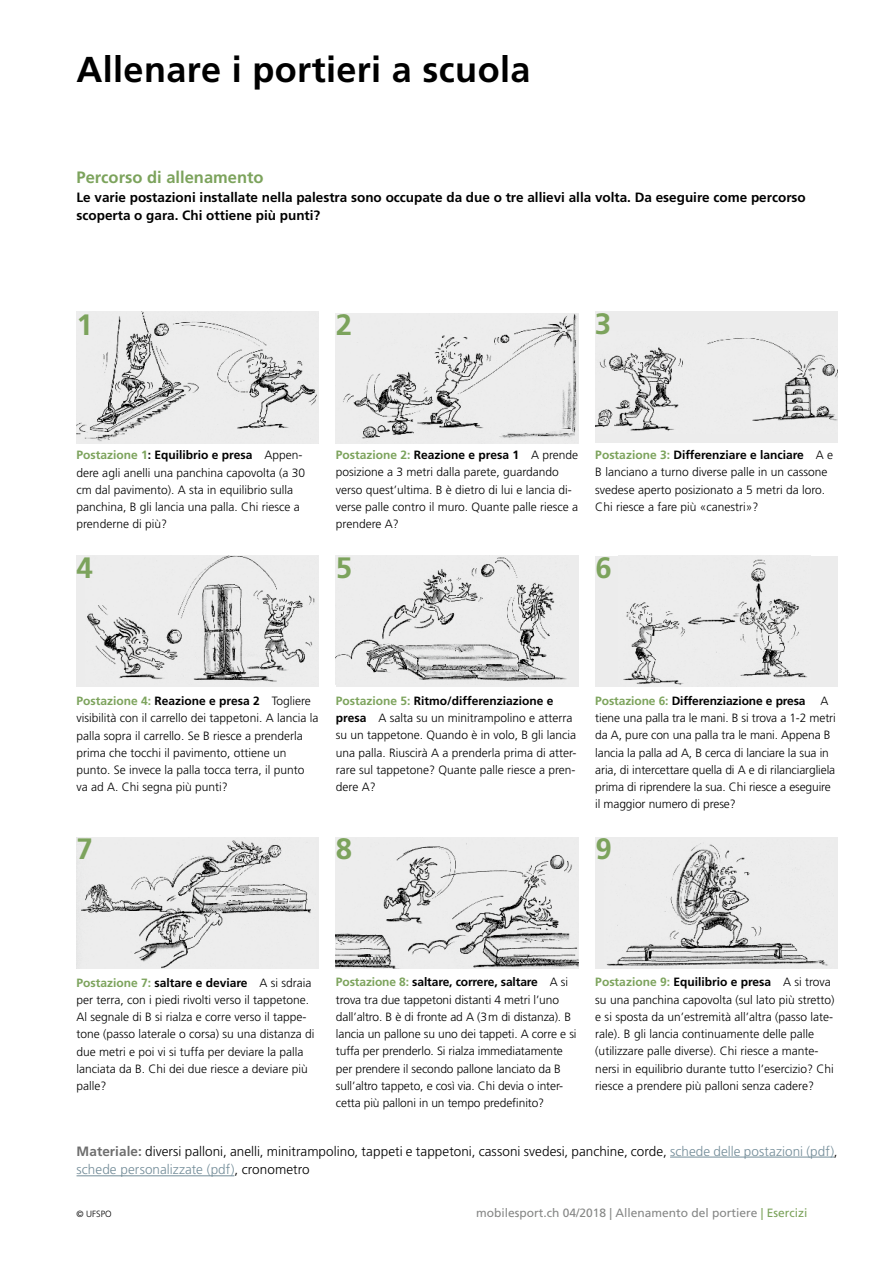
<style>
.page{position:relative;width:893px;height:1263px;background:#fff}
.page>*{position:absolute;margin:0;border:0;box-sizing:border-box;transform-origin:0 0}
.t1{font:700 36px "Frutiger LT";letter-spacing:.01em;color:#000}
.t2{font:700 29.55px "Frutiger LT";color:#7ca35c}
.t3{font:700 16.5px "Frutiger LT";color:#7ca35c}
.t4{font:300 13.5px/18.8px "Frutiger LT";letter-spacing:.005em;color:#000}
.t5{font:700 13.5px/18.1px "Frutiger LT";color:#000}
.t6{font:300 12px/17.2px "Frutiger LT";color:#000}
.t7{font:12px "Frutiger LT";color:#868786}
.t8{font:300 9px "Frutiger LT";color:#000}
.s1{font-weight:700;color:#7ca35c}
.s2{font-weight:700}
.s3{font-weight:700;color:#6e6e6e}
.s4{color:#748d99}
.s5{color:#7ca35c}
</style>
<div class="page">
<img style="left:77px;top:312px;width:242px;height:131px">
<img style="left:336px;top:313px;width:242px;height:130px">
<div style="left:595px;top:312px;width:243px;height:131px;background:#ececec"></div>
<img style="left:595px;top:338px;width:243px;height:93px">
<div style="left:77px;top:556px;width:242px;height:131px;background:#ececec"></div>
<img style="left:87px;top:556px;width:228px;height:126px">
<div style="left:336px;top:556px;width:242px;height:131px;background:#ececec"></div>
<img style="left:336px;top:557px;width:231px;height:124px">
<div style="left:595px;top:556px;width:243px;height:130px;background:#ececec"></div>
<img style="left:623px;top:559px;width:184px;height:126px">
<img style="left:77px;top:838px;width:239px;height:130px">
<img style="left:336px;top:838px;width:242px;height:130px">
<div style="left:595px;top:837px;width:243px;height:131px;background:#ececec"></div>
<img style="left:606px;top:843px;width:222px;height:123px">
<hr style="left:670px;top:1157px;width:164px;height:1px;background:#748d99">
<hr style="left:77px;top:1175px;width:157px;height:1px;background:#748d99">
<h1 class="t1" style="left:77px;top:49px;width:455px">Allenare i portieri a scuola</h1>
<h3 class="t3" style="left:77px;top:167px;width:189px">Percorso di allenamento</h3>
<p class="t5" style="left:77px;top:188px;width:731px">Le varie postazioni installate nella palestra sono occupate da due o tre allievi alla volta. Da eseguire come percorso scoperta o gara. Chi ottiene più punti?</p>
<h2 class="t2" style="left:77px;top:307px;width:18px">1</h2>
<h2 class="t2" style="left:336px;top:307px;width:18px">2</h2>
<h2 class="t2" style="left:595px;top:306px;width:18px">3</h2>
<p class="t6" style="left:77px;top:447px;width:230px"><span class="s1">Postazione 1</span><span class="s2">: Equilibrio e presa</span> Appen&shy;dere agli anelli una panchina capovolta (a 30 cm dal pavimento). A sta in equilibrio sulla panchina, B gli lancia una palla. Chi riesce a prenderne di più?</p>
<p class="t6" style="left:336px;top:447px;width:244px"><span class="s1">Postazione 2:</span> <span class="s2">Reazione e presa 1</span> A prende posizione a 3 metri dalla parete, guardando verso quest’ultima. B è dietro di lui e lancia di&shy;verse palle contro il muro. Quante palle riesce a prendere A?</p>
<p class="t6" style="left:595px;top:446px;width:239px"><span class="s1">Postazione 3:</span> <span class="s2">Differenziare e lanciare</span> A e B lanciano a turno diverse palle in un cassone svedese aperto posizionato a 5 metri da loro.<br>Chi riesce a fare più «canestri»?</p>
<h2 class="t2" style="left:77px;top:550px;width:18px">4</h2>
<h2 class="t2" style="left:336px;top:550px;width:18px">5</h2>
<h2 class="t2" style="left:595px;top:550px;width:18px">6</h2>
<p class="t6" style="left:77px;top:692px;width:243px"><span class="s1">Postazione 4:</span> <span class="s2">Reazione e presa 2</span> Togliere visibilità con il carrello dei tappetoni. A lancia la palla sopra il carrello. Se B riesce a prenderla prima che tocchi il pavimento, ottiene un punto. Se invece la palla tocca terra, il punto va ad A. Chi segna più punti?</p>
<p class="t6" style="left:336px;top:692px;width:242px"><span class="s1">Postazione 5:</span> <span class="s2">Ritmo/differenziazione e presa</span> A salta su un minitrampolino e atterra su un tappetone. Quando è in volo, B gli lancia una palla. Riuscirà A a prenderla prima di atter&shy;rare sul tappetone? Quante palle riesce a pren&shy;dere A?</p>
<p class="t6" style="left:595px;top:692px;width:242px"><span class="s1">Postazione 6:</span> <span class="s2">Differenziazione e presa</span> A tiene una palla tra le mani. B si trova a 1-2 metri da A, pure con una palla tra le mani. Appena B lancia la palla ad A, B cerca di lanciare la sua in aria, di intercettare quella di A e di rilanciargliela prima di riprendere la sua. Chi riesce a eseguire il maggior numero di prese?</p>
<h2 class="t2" style="left:77px;top:831px;width:18px">7</h2>
<h2 class="t2" style="left:336px;top:831px;width:18px">8</h2>
<h2 class="t2" style="left:595px;top:831px;width:18px">9</h2>
<p class="t6" style="left:77px;top:974px;width:240px"><span class="s1">Postazione 7:</span> <span class="s2">saltare e deviare</span> A si sdraia per terra, con i piedi rivolti verso il tappetone.<br>Al segnale di B si rialza e corre verso il tappe&shy;tone (passo laterale o corsa) su una distanza di due metri e poi vi si tuffa per deviare la palla lanciata da B. Chi dei due riesce a deviare più palle?</p>
<p class="t6" style="left:336px;top:974px;width:242px"><span class="s1">Postazione 8:</span> <span class="s2">saltare, correre, saltare</span> A si trova tra due tappetoni distanti 4 metri l’uno dall’altro. B è di fronte ad A (3m di distanza). B lancia un pallone su uno dei tappeti. A corre e si tuffa per prenderlo. Si rialza immediatamente per prendere il secondo pallone lanciato da B sull’altro tappeto, e così via. Chi devia o inter&shy;cetta più palloni in un tempo predefinito?</p>
<p class="t6" style="left:595px;top:974px;width:241px"><span class="s1">Postazione 9:</span> <span class="s2">Equilibrio e presa</span> A si trova su una panchina capovolta (sul lato più stretto) e si sposta da un’estremità all’altra (passo late&shy;rale). B gli lancia continuamente delle palle (utilizzare palle diverse). Chi riesce a mante&shy;nersi in equilibrio durante tutto l’esercizio? Chi riesce a prendere più palloni senza cadere?</p>
<p class="t4" style="left:77px;top:1142px;width:763px"><span class="s3">Materiale:</span> diversi palloni, anelli, minitrampolino, tappeti e tappetoni, cassoni svedesi, panchine, corde, <span class="s4">schede delle postazioni (pdf)</span>, <span class="s4">schede personalizzate (pdf)</span>, cronometro</p>
<p class="t8" style="left:77px;top:1209px;width:37px">© UFSPO</p>
<p class="t7" style="left:476px;top:1206px;width:333px">mobilesport.ch 04/2018 | Allenamento del portiere <span class="s5">| Esercizi</span></p>
</div>
